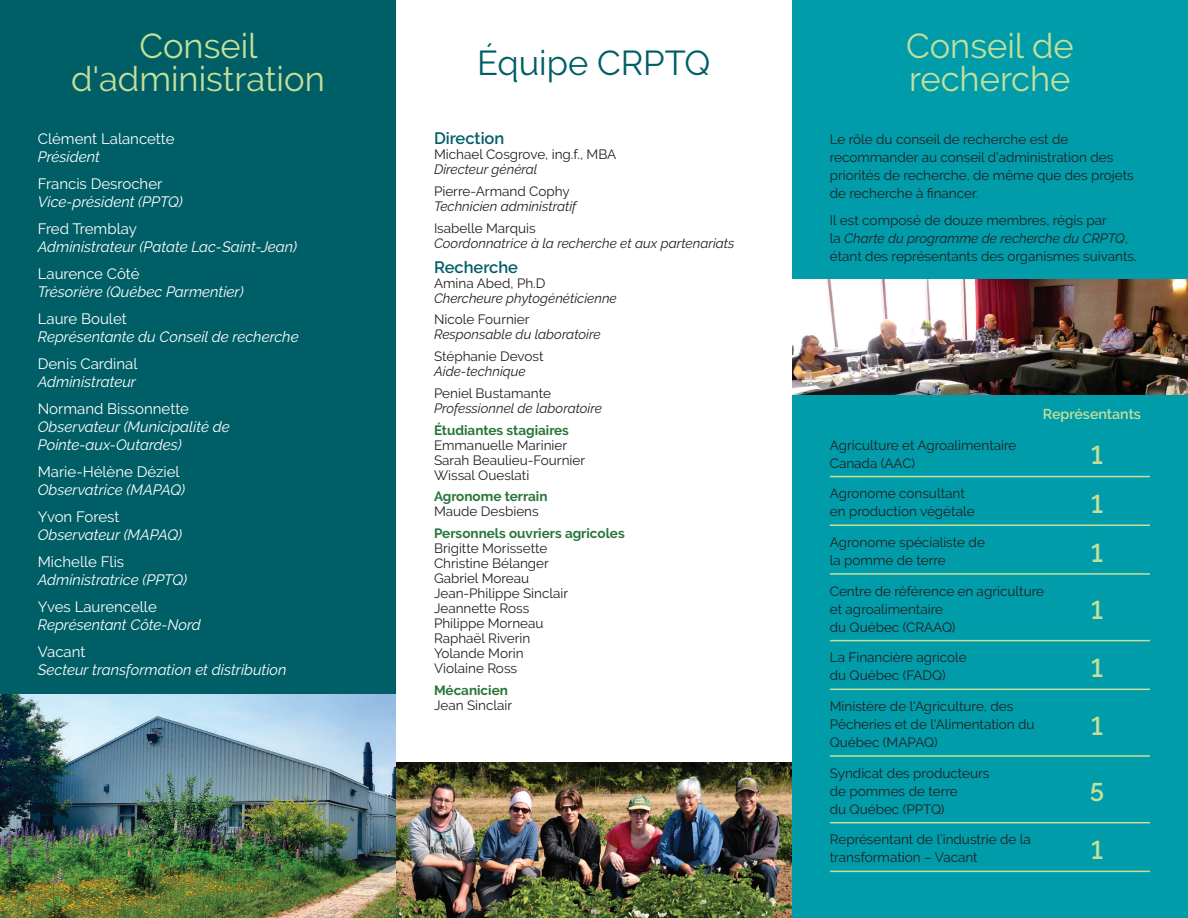
<style>
.page{position:relative;width:1188px;height:918px;background:#fff}
.page>*{position:absolute;margin:0;border:0;box-sizing:border-box;transform-origin:0 0}
.t1{font:34.5px/33px "Raleway";color:#c4df9a;text-align:center}
.t2{font:34.5px/33px "Raleway";color:#c4df9b}
.t3{font:34.5px "Raleway";color:#005e66}
.t4{font:600 25.5px "Raleway";color:#c4df9b}
.t5{font:600 16.5px "Raleway";color:#005e66}
.t6{font:italic 15px/18px "Raleway";color:#fff}
.t7{font:15px "Raleway";color:#fff}
.t8{font:600 14.25px "Raleway";color:#c4df9b}
.t9{font:13.5px/18px "Raleway";color:#231f20}
.t10{font:italic 13.5px "Raleway";color:#231f20}
.t11{font:700 13.5px "Raleway";color:#28763a}
.s1{font-style:italic}
</style>
<div class="page">
<div style="left:0;top:0;width:396px;height:918px;background:#005e66"></div>
<div style="left:792px;top:0;width:396px;height:918px;background:#009caa"></div>
<hr style="left:830px;top:476px;width:223px;height:1px;background:#c4df9b">
<hr style="left:1053px;top:476px;width:97px;height:1px;background:#c4df9b">
<hr style="left:830px;top:525px;width:223px;height:1px;background:#c4df9b">
<hr style="left:1053px;top:525px;width:97px;height:1px;background:#c4df9b">
<hr style="left:830px;top:573px;width:223px;height:2px;background:#c4df9b">
<hr style="left:1053px;top:573px;width:97px;height:2px;background:#c4df9b">
<hr style="left:830px;top:640px;width:223px;height:1px;background:#c4df9b">
<hr style="left:1053px;top:640px;width:97px;height:1px;background:#c4df9b">
<hr style="left:830px;top:689px;width:223px;height:1px;background:#c4df9b">
<hr style="left:1053px;top:689px;width:97px;height:1px;background:#c4df9b">
<hr style="left:830px;top:755px;width:223px;height:2px;background:#c4df9b">
<hr style="left:1053px;top:755px;width:97px;height:2px;background:#c4df9b">
<hr style="left:830px;top:822px;width:223px;height:1px;background:#c4df9b">
<hr style="left:1053px;top:822px;width:97px;height:1px;background:#c4df9b">
<hr style="left:830px;top:871px;width:223px;height:1px;background:#c4df9b">
<hr style="left:1053px;top:871px;width:97px;height:1px;background:#c4df9b">
<img style="left:0;top:695px;width:396px;height:223px">
<svg style="left:378px;top:902px;width:14px;height:11px"></svg>
<img style="left:396px;top:762px;width:396px;height:156px">
<img style="left:792px;top:280px;width:396px;height:115px">
<h1 class="t1" style="left:71px;top:30px;width:255px">Conseil d'administration</h1>
<h1 class="t2" style="left:906px;top:30px;width:169px">Conseil de recherche</h1>
<h1 class="t3" style="left:477px;top:43px;width:235px">Équipe CRPTQ</h1>
<p class="t7" style="left:38px;top:130px;width:138px">Clément Lalancette</p>
<p class="t6" style="left:38px;top:148px;width:64px">Président</p>
<p class="t7" style="left:38px;top:175px;width:126px">Francis Desrocher</p>
<p class="t6" style="left:38px;top:193px;width:147px">Vice-président (PPTQ)</p>
<p class="t7" style="left:38px;top:220px;width:101px">Fred Tremblay</p>
<p class="t6" style="left:38px;top:238px;width:261px">Administrateur (Patate Lac-Saint-Jean)</p>
<p class="t7" style="left:38px;top:265px;width:103px">Laurence Côté</p>
<p class="t6" style="left:38px;top:283px;width:207px">Trésorière (Québec Parmentier)</p>
<p class="t7" style="left:38px;top:310px;width:91px">Laure Boulet</p>
<p class="t6" style="left:38px;top:328px;width:262px">Représentante du Conseil de recherche</p>
<p class="t7" style="left:38px;top:355px;width:101px">Denis Cardinal</p>
<p class="t6" style="left:38px;top:373px;width:100px">Administrateur</p>
<p class="t7" style="left:38px;top:400px;width:153px">Normand Bissonnette</p>
<p class="t6" style="left:38px;top:418px;width:193px">Observateur (Municipalité de<br>Pointe-aux-Outardes)</p>
<p class="t7" style="left:38px;top:463px;width:143px">Marie-Hélène Déziel</p>
<p class="t6" style="left:38px;top:481px;width:149px">Observatrice (MAPAQ)</p>
<p class="t7" style="left:38px;top:508px;width:83px">Yvon Forest</p>
<p class="t6" style="left:38px;top:526px;width:146px">Observateur (MAPAQ)</p>
<p class="t7" style="left:38px;top:553px;width:88px">Michelle Flis</p>
<p class="t6" style="left:38px;top:571px;width:151px">Administratrice (PPTQ)</p>
<p class="t7" style="left:38px;top:598px;width:121px">Yves Laurencelle</p>
<p class="t6" style="left:38px;top:616px;width:165px">Représentant Côte-Nord</p>
<p class="t7" style="left:38px;top:643px;width:49px">Vacant</p>
<p class="t6" style="left:38px;top:661px;width:250px">Secteur transformation et distribution</p>
<p class="t5" style="left:434px;top:129px;width:72px">Direction</p>
<p class="t9" style="left:434px;top:146px;width:184px">Michael Cosgrove, ing.f., MBA</p>
<p class="t10" style="left:434px;top:162px;width:105px">Directeur général</p>
<p class="t9" style="left:434px;top:182px;width:137px">Pierre-Armand Cophy</p>
<p class="t10" style="left:434px;top:199px;width:144px">Technicien administratif</p>
<p class="t9" style="left:434px;top:219px;width:103px">Isabelle Marquis</p>
<p class="t10" style="left:434px;top:235px;width:302px">Coordonnatrice à la recherche et aux partenariats</p>
<p class="t5" style="left:434px;top:257px;width:85px">Recherche</p>
<p class="t9" style="left:434px;top:274px;width:113px">Amina Abed, Ph.D</p>
<p class="t10" style="left:434px;top:290px;width:184px">Chercheure phytogénéticienne</p>
<p class="t9" style="left:434px;top:311px;width:97px">Nicole Fournier</p>
<p class="t10" style="left:434px;top:327px;width:168px">Responsable du laboratoire</p>
<p class="t9" style="left:434px;top:347px;width:111px">Stéphanie Devost</p>
<p class="t10" style="left:434px;top:364px;width:93px">Aide-technique</p>
<p class="t9" style="left:434px;top:384px;width:118px">Peniel Bustamante</p>
<p class="t10" style="left:434px;top:400px;width:169px">Professionnel de laboratoire</p>
<p class="t11" style="left:434px;top:422px;width:136px">Étudiantes stagiaires</p>
<p class="t9" style="left:434px;top:437px;width:153px;line-height:15px">Emmanuelle Marinier<br>Sarah Beaulieu-Fournier<br>Wissal Oueslati</p>
<p class="t11" style="left:434px;top:489px;width:115px">Agronome terrain</p>
<p class="t9" style="left:434px;top:503px;width:106px">Maude Desbiens</p>
<p class="t11" style="left:434px;top:526px;width:192px">Personnels ouvriers agricoles</p>
<p class="t9" style="left:434px;top:541px;width:136px;line-height:15px">Brigitte Morissette<br>Christine Bélanger<br>Gabriel Moreau<br>Jean-Philippe Sinclair<br>Jeannette Ross<br>Philippe Morneau<br>Raphaël Riverin<br>Yolande Morin<br>Violaine Ross</p>
<p class="t11" style="left:434px;top:682px;width:75px">Mécanicien</p>
<p class="t9" style="left:434px;top:696px;width:80px">Jean Sinclair</p>
<p class="t9" style="left:830px;top:131px;width:306px">Le rôle du conseil de recherche est de recommander au conseil d’administration des priorités de recherche, de même que des projets de recherche à financer.</p>
<p class="t9" style="left:830px;top:212px;width:308px">Il est composé de douze membres, régis par<br>la <span class="s1">Charte du programme de recherche du CRPTQ</span>, étant des représentants des organismes suivants.</p>
<p class="t8" style="left:1043px;top:406px;width:100px">Représentants</p>
<p class="t9" style="left:830px;top:436px;width:188px">Agriculture et Agroalimentaire<br>Canada (AAC)</p>
<h2 class="t4" style="left:1091px;top:441px;width:13px">1</h2>
<p class="t9" style="left:830px;top:484px;width:146px">Agronome consultant en production végétale</p>
<h2 class="t4" style="left:1091px;top:489px;width:13px">1</h2>
<p class="t9" style="left:830px;top:533px;width:157px">Agronome spécialiste de la pomme de terre</p>
<h2 class="t4" style="left:1091px;top:538px;width:13px">1</h2>
<p class="t9" style="left:830px;top:582px;width:216px">Centre de référence en agriculture et agroalimentaire<br>du Québec (CRAAQ)</p>
<h2 class="t4" style="left:1091px;top:596px;width:13px">1</h2>
<p class="t9" style="left:830px;top:649px;width:139px">La Financière agricole du Québec (FADQ)</p>
<h2 class="t4" style="left:1091px;top:653px;width:13px">1</h2>
<p class="t9" style="left:830px;top:697px;width:206px">Ministère de l'Agriculture, des<br>Pêcheries et de l'Alimentation du<br>Québec (MAPAQ)</p>
<h2 class="t4" style="left:1091px;top:711px;width:13px">1</h2>
<p class="t9" style="left:830px;top:764px;width:161px">Syndicat des producteurs de pommes de terre<br>du Québec (PPTQ)</p>
<h2 class="t4" style="left:1090px;top:778px;width:16px">5</h2>
<p class="t9" style="left:830px;top:831px;width:203px">Représentant de l’industrie de la transformation – Vacant</p>
<h2 class="t4" style="left:1091px;top:835px;width:13px">1</h2>
</div>
